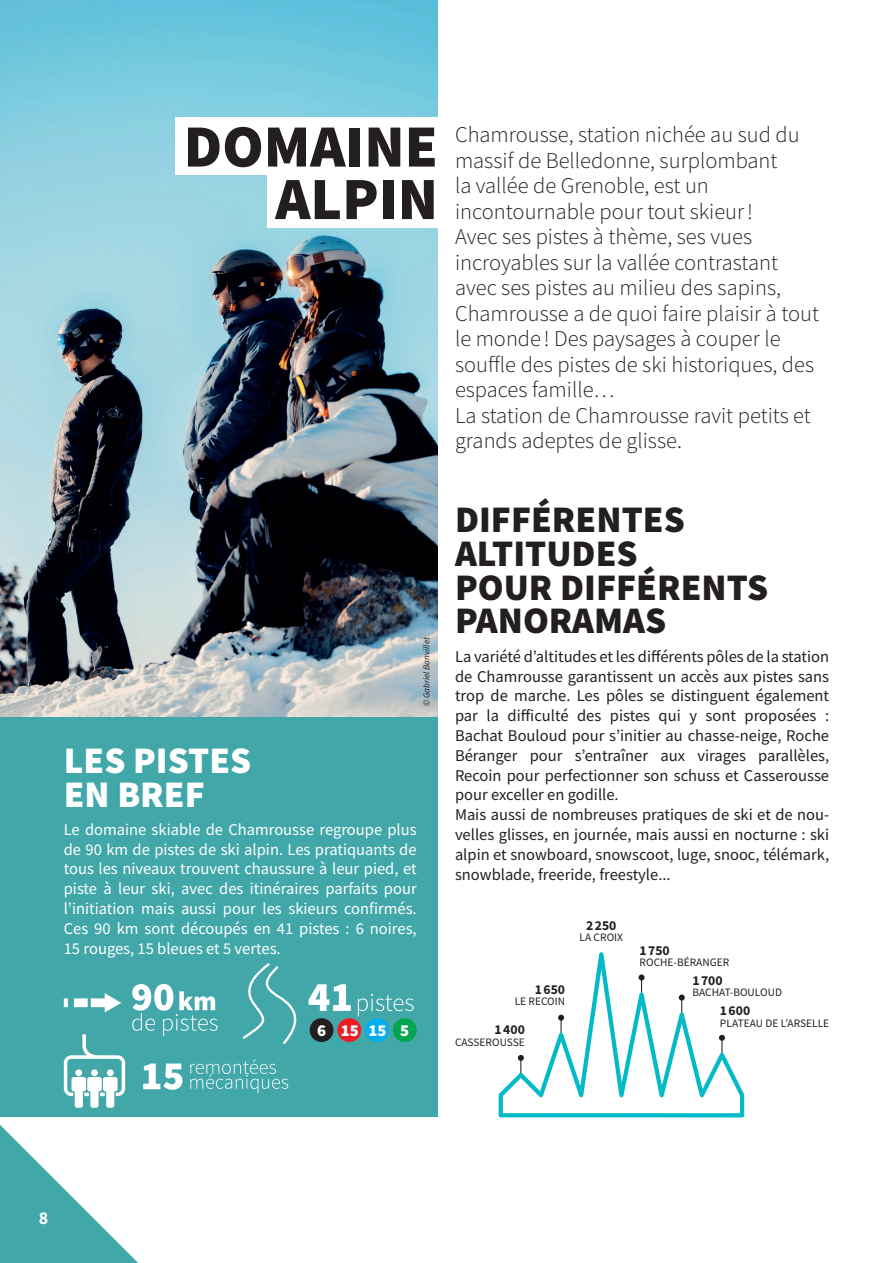
<style>
.page{position:relative;width:893px;height:1263px;background:#fff}
.page>*{position:absolute;margin:0;border:0;box-sizing:border-box;transform-origin:0 0}
.t1{font:900 60px/52.5px "Source Sans Pro";color:#231f20;text-align:right}
.t2{font:900 37.5px/33.8px "Source Sans Pro";color:#231f20}
.t3{font:900 37.5px/33.8px "Source Sans Pro";color:#fff}
.t4{font:300 22.5px/25.5px "Source Sans Pro";color:#231f20}
.t5{font:700 18px "Source Sans Pro";color:#fff}
.t6{font:900 16.8px "Source Sans Pro";color:#fff}
.t7{font:16.5px/19.8px "Source Sans Pro";color:#231f20}
.t8{font:16.5px/19.8px "Source Sans Pro";color:#fff;text-align:justify}
.t9{font:700 13.65px "Source Sans Pro";color:#231f20}
.t10{font:11.4px "Source Sans Pro";color:#231f20}
.t11{font:italic 9px "Source Sans Pro";color:#231f20}
</style>
<div class="page">
<svg style="left:0;top:1125px;width:138px;height:138px"></svg>
<div style="left:0;top:717px;width:438px;height:399px;background:#41a7a9"></div>
<img style="left:0;top:0;width:438px;height:717px">
<div style="left:175px;top:117px;width:271px;height:58px;background:#fff"></div>
<div style="left:267px;top:170px;width:179px;height:58px;background:#fff"></div>
<svg style="left:499px;top:952px;width:245px;height:165px"></svg>
<svg style="left:91px;top:993px;width:30px;height:19px"></svg>
<div style="left:74px;top:998px;width:14px;height:9px;background:#fff"></div>
<svg style="left:64px;top:998px;width:4px;height:9px"></svg>
<svg style="left:64px;top:1034px;width:61px;height:74px"></svg>
<svg style="left:143px;top:1063px;width:39px;height:27px"></svg>
<svg style="left:190px;top:1059px;width:98px;height:34px"></svg>
<svg style="left:132px;top:963px;width:165px;height:81px"></svg>
<svg style="left:309px;top:984px;width:42px;height:27px"></svg>
<svg style="left:358px;top:994px;width:56px;height:22px"></svg>
<div style="left:393px;top:1018px;width:24px;height:24px;background:#00a54f;border-radius:50%"></div>
<div style="left:365px;top:1018px;width:24px;height:24px;background:#00aeef;border-radius:50%"></div>
<div style="left:337px;top:1018px;width:24px;height:24px;background:#ee1d23;border-radius:50%"></div>
<div style="left:310px;top:1018px;width:23px;height:24px;background:#231f20;border-radius:50%"></div>
<h1 class="t1" style="left:184px;top:119px;width:256px">DOMAINE<br>ALPIN</h1>
<p class="t4" style="left:455px;top:122px;width:366px">Chamrousse, station nichée au sud du massif de Belledonne, surplombant<br>la vallée de Grenoble, est un incontournable pour tout skieur!<br>Avec ses pistes à thème, ses vues incroyables sur la vallée contrastant avec ses pistes au milieu des sapins, Chamrousse a de quoi faire plaisir à tout le monde ! Des paysages à couper le souffle des pistes de ski historiques, des espaces famille…<br>La station de Chamrousse ravit petits et grands adeptes de glisse.</p>
<p class="t11" style="left:421px;top:706px;width:70px;rotate:-90deg">© Gabriel Banvillet</p>
<h2 class="t3" style="left:64px;top:743px;width:189px">LES PISTES<br>EN BREF</h2>
<p class="t8" style="left:64px;top:819px;width:354px">Le domaine skiable de Chamrousse regroupe plus de 90 km de pistes de ski alpin. Les pratiquants de tous les niveaux trouvent chaussure à leur pied, et piste à leur ski, avec des itinéraires parfaits pour l’initiation mais aussi pour les skieurs confirmés.<br>Ces 90 km sont découpés en 41 pistes : 6 noires, 15 rouges, 15 bleues et 5 vertes.</p>
<p class="t6" style="left:317px;top:1018px;width:94px">6 1515 5</p>
<h2 class="t2" style="left:455px;top:502px;width:315px">DIFFÉRENTES<br>ALTITUDES<br>POUR DIFFÉRENTS<br>PANORAMAS</h2>
<p class="t7" style="left:455px;top:646px;width:376px">La variété d’altitudes et les différents pôles de la station de Chamrousse garantissent un accès aux pistes sans trop de marche. Les pôles se distinguent également par la difficulté des pistes qui y sont proposées :<br>Bachat Bouloud pour s’initier au chasse-neige, Roche Béranger pour s’entraîner aux virages parallèles, Recoin pour perfectionner son schuss et Casserousse pour exceller en godille.<br>Mais aussi de nombreuses pratiques de ski et de nou&shy;velles glisses, en journée, mais aussi en nocturne : ski alpin et snowboard, snowscoot, luge, snooc, télémark, snowblade, freeride, freestyle...</p>
<p class="t9" style="left:586px;top:916px;width:32px">2 250</p>
<p class="t10" style="left:580px;top:930px;width:45px">LA CROIX</p>
<p class="t9" style="left:535px;top:981px;width:32px">1 650</p>
<p class="t10" style="left:515px;top:995px;width:52px">LE RECOIN</p>
<p class="t9" style="left:495px;top:1021px;width:32px">1 400</p>
<p class="t10" style="left:455px;top:1035px;width:71px">CASSEROUSSE</p>
<p class="t9" style="left:639px;top:942px;width:32px">1 750</p>
<p class="t10" style="left:639px;top:955px;width:91px">ROCHE-BÉRANGER</p>
<p class="t9" style="left:692px;top:971px;width:32px">1 700</p>
<p class="t10" style="left:692px;top:985px;width:91px">BACHAT-BOULOUD</p>
<p class="t9" style="left:720px;top:1002px;width:32px">1 600</p>
<p class="t10" style="left:720px;top:1016px;width:111px">PLATEAU DE L’ARSELLE</p>
<p class="t5" style="left:39px;top:1206px;width:11px">8</p>
</div>
